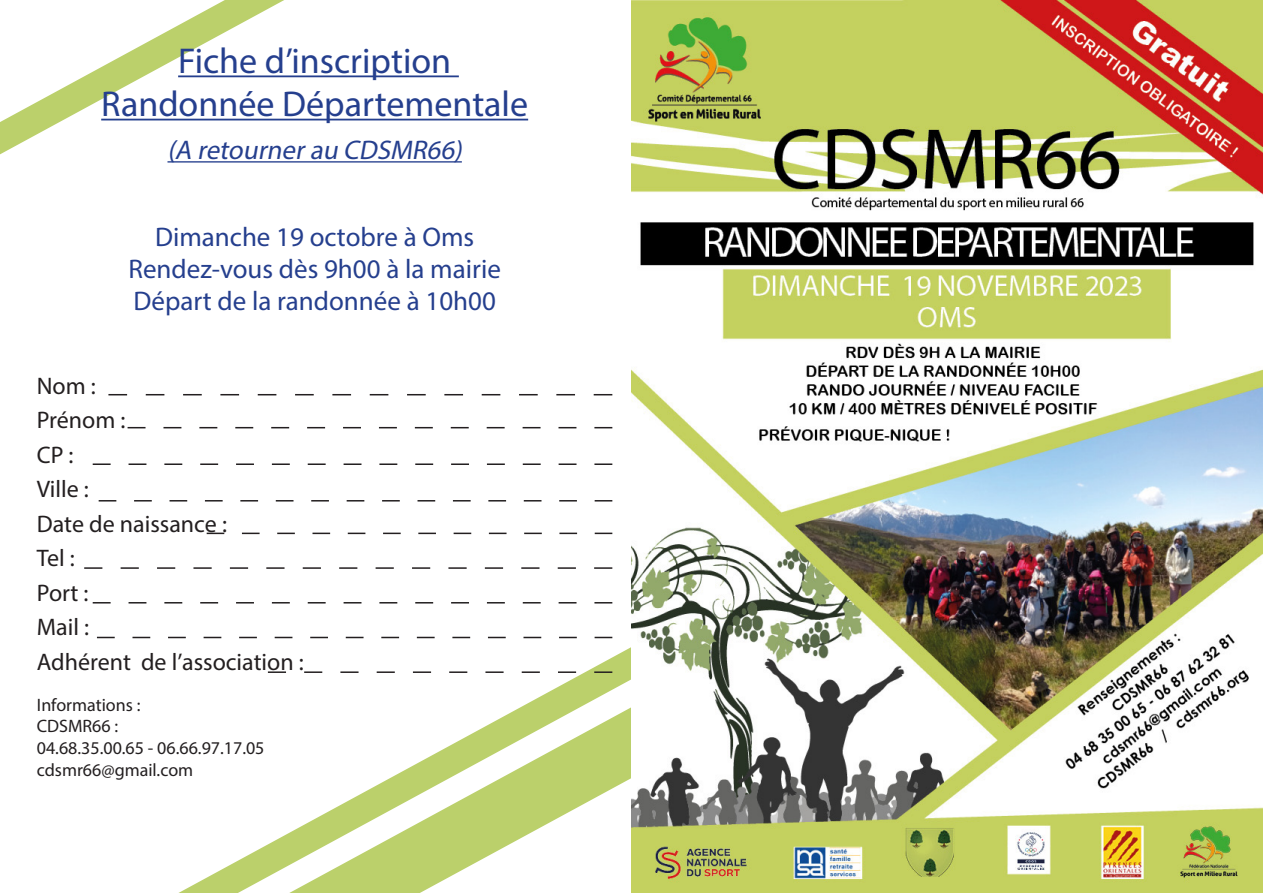
<style>
.page{position:relative;width:1263px;height:893px;background:#fff}
.page>*{position:absolute;margin:0;border:0;box-sizing:border-box;transform-origin:0 0}
.t1{font:36px "Myriad Pro";color:#253f8e}
.t2{font:27px "Myriad Pro";color:#253f8e}
.t3{font:italic 27px "Myriad Pro";color:#253f8e}
.t4{font:24px "Myriad Pro";color:#231f20}
.t5{font:18px "Myriad Pro";color:#231f20}
</style>
<div class="page">
<svg style="left:0;top:0;width:284px;height:154px"></svg>
<svg style="left:178px;top:602px;width:453px;height:291px"></svg>
<svg style="left:289px;top:679px;width:342px;height:214px"></svg>
<hr style="left:178px;top:75px;width:281px;height:2px;background:#253f8e">
<hr style="left:101px;top:119px;width:427px;height:1px;background:#253f8e">
<hr style="left:167px;top:161px;width:295px;height:2px;background:#253f8e">
<svg style="left:108px;top:394px;width:504px;height:1px"></svg>
<svg style="left:128px;top:427px;width:484px;height:1px"></svg>
<svg style="left:93px;top:463px;width:519px;height:2px"></svg>
<svg style="left:99px;top:500px;width:513px;height:1px"></svg>
<svg style="left:207px;top:533px;width:405px;height:1px"></svg>
<svg style="left:84px;top:567px;width:528px;height:2px"></svg>
<svg style="left:93px;top:602px;width:519px;height:1px"></svg>
<svg style="left:97px;top:637px;width:515px;height:1px"></svg>
<svg style="left:268px;top:671px;width:344px;height:2px"></svg>
<img style="left:631px;top:0;width:632px;height:893px">
<p class="t1" style="left:178px;top:38px;width:275px">Fiche d’inscription</p>
<p class="t1" style="left:101px;top:82px;width:428px">Randonnée Départementale</p>
<p class="t3" style="left:167px;top:133px;width:302px">(A retournerau CDSMR66)</p>
<p class="t2" style="left:155px;top:220px;width:321px">Dimanche 19 octobre à Oms</p>
<p class="t2" style="left:128px;top:252px;width:374px">Rendez-vous dès 9h00 à la mairie</p>
<p class="t2" style="left:133px;top:285px;width:364px">Départ de la randonnée à 10h00</p>
<p class="t4" style="left:37px;top:371px;width:61px">Nom :</p>
<p class="t4" style="left:37px;top:405px;width:90px">Prénom :</p>
<p class="t4" style="left:37px;top:440px;width:38px">CP :</p>
<p class="t4" style="left:37px;top:474px;width:54px">Ville :</p>
<p class="t4" style="left:37px;top:509px;width:192px">Date de naissance :</p>
<p class="t4" style="left:37px;top:543px;width:39px">Tel :</p>
<p class="t4" style="left:37px;top:578px;width:53px">Port :</p>
<p class="t4" style="left:37px;top:612px;width:54px">Mail :</p>
<p class="t4" style="left:37px;top:647px;width:268px">Adhérent de l’association :</p>
<p class="t5" style="left:37px;top:694px;width:105px">Informations :</p>
<p class="t5" style="left:37px;top:715px;width:83px">CDSMR66 :</p>
<p class="t5" style="left:37px;top:737px;width:229px">04.68.35.00.65 - 06.66.97.17.05</p>
<p class="t5" style="left:37px;top:758px;width:158px">cdsmr66@gmail.com</p>
</div>
